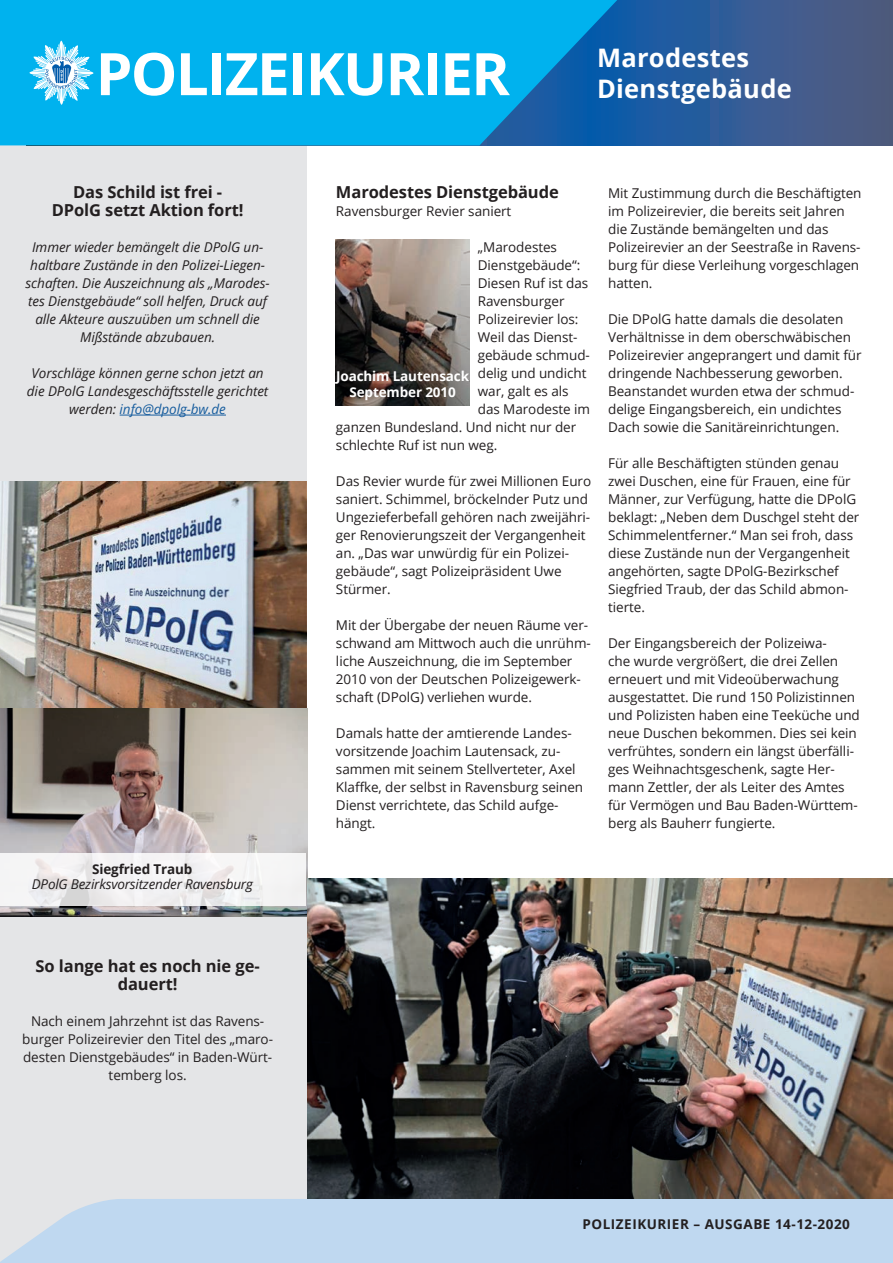
<style>
.page{position:relative;width:893px;height:1263px;background:#fff}
.page>*{position:absolute;margin:0;border:0;box-sizing:border-box;transform-origin:0 0}
.t1{font:700 58.65px "Open Sans";letter-spacing:-.03em;color:#fff}
.t2{font:700 25.5px "Open Sans";letter-spacing:.01em;color:#fff}
.t3{font:700 16.5px/18px "Open Sans";letter-spacing:-.005em;color:#231f20;text-align:center}
.t4{font:13.5px/18px "Open Sans";letter-spacing:-.005em;color:#231f20}
.t5{font:italic 13.5px/18px "Open Sans";letter-spacing:-.005em;color:#231f20;text-align:center}
.t6{font:700 13.5px "Open Sans";letter-spacing:.04em;color:#231f20}
.t7{font:700 13.5px/16.5px "Open Sans";letter-spacing:-.01em;color:#fff;text-align:center}
.t8{font:700 13.5px "Open Sans";letter-spacing:-.01em;color:#231f20}
.s1{color:#175d9e}
</style>
<div class="page">
<div style="left:0;top:0;width:306px;height:1263px;background:#e4e5e7"></div>
<div style="left:0;top:1199px;width:893px;height:64px;background:#bfd8f0"></div>
<svg style="left:617px;top:0;width:276px;height:145px"></svg>
<svg style="left:0;top:0;width:617px;height:145px;fill:#00b2ee"></svg>
<svg style="left:29px;top:41px;width:65px;height:64px"></svg>
<hr style="left:120px;top:415px;width:106px;height:1px;background:#175d9e">
<img style="left:0;top:481px;width:306px;height:227px">
<img style="left:0;top:708px;width:308px;height:209px">
<img style="left:336px;top:240px;width:133px;height:165px">
<svg style="left:0;top:853px;width:305px;height:53px;fill:#f3f3f4"></svg>
<img style="left:307px;top:879px;width:586px;height:319px">
<h1 class="t1" style="left:96px;top:32px;width:416px">POLIZEIKURIER</h1>
<h2 class="t2" style="left:597px;top:39px;width:154px">Marodestes</h2>
<h2 class="t2" style="left:597px;top:71px;width:196px">Dienstgebäude</h2>
<p class="t3" style="left:52px;top:183px;width:193px">Das Schild ist frei -<br>DPolG setzt Aktion fort!</p>
<p class="t5" style="left:26px;top:238px;width:246px">Immer wieder bemängelt die DPolG un&shy;haltbare Zustände in den Polizei-Liegen&shy;schaften. Die Auszeichnung als „Marodes&shy;tes Dienstgebäude“ soll helfen, Druck auf alle Akteure auszuüben um schnell die Mißstände abzubauen.</p>
<p class="t5" style="left:27px;top:364px;width:243px">Vorschläge können gerne schon jetzt an die DPolG Landesgeschäftsstelle gerichtet werden: <span class="s1">info@dpolg-bw.de</span></p>
<p class="t8" style="left:92px;top:859px;width:102px">Siegfried Traub</p>
<p class="t5" style="left:32px;top:875px;width:222px">DPolG Bezirksvorsitzender Ravensburg</p>
<p class="t3" style="left:36px;top:957px;width:226px">So lange hat es noch nie ge&shy;dauert!</p>
<p class="t4" style="left:22px;top:1012px;width:252px;text-align:center">Nach einem Jahrzehnt ist das Ravens&shy;burger Polizeirevier den Titel des „maro&shy;desten Dienstgebäudes“ in Baden-Würt&shy;temberg los.</p>
<p class="t3" style="left:336px;top:183px;width:224px">Marodestes Dienstgebäude</p>
<p class="t4" style="left:336px;top:202px;width:177px">Ravensburger Revier saniert</p>
<p class="t4" style="left:478px;top:238px;width:81px">„Marodestes</p>
<p class="t4" style="left:478px;top:256px;width:104px">Dienstgebäude“:</p>
<p class="t4" style="left:478px;top:274px;width:112px">Diesen Ruf ist das</p>
<p class="t4" style="left:478px;top:292px;width:88px">Ravensburger</p>
<p class="t4" style="left:478px;top:310px;width:102px">Polizeirevier los:</p>
<p class="t4" style="left:478px;top:328px;width:101px">Weil das Dienst-</p>
<p class="t4" style="left:478px;top:346px;width:114px">gebäude schmud-</p>
<p class="t4" style="left:478px;top:364px;width:110px">delig und undicht</p>
<p class="t4" style="left:478px;top:382px;width:92px">war, galt es als</p>
<p class="t4" style="left:478px;top:400px;width:114px">das Marodeste im</p>
<p class="t4" style="left:336px;top:418px;width:242px">ganzen Bundesland. Und nicht nur der</p>
<p class="t4" style="left:336px;top:436px;width:163px">schlechte Ruf ist nun weg.</p>
<p class="t4" style="left:336px;top:472px;width:257px">Das Revier wurde für zwei Millionen Euro saniert. Schimmel, bröckelnder Putz und Ungezieferbefall gehören nach zweijähri&shy;ger Renovierungszeit der Vergangenheit an. „Das war unwürdig für ein Polizei&shy;gebäude“, sagt Polizeipräsident Uwe Stürmer.</p>
<p class="t4" style="left:336px;top:616px;width:256px">Mit der Übergabe der neuen Räume ver&shy;schwand am Mittwoch auch die unrühm&shy;liche Auszeichnung, die im September 2010 von der Deutschen Polizeigewerk&shy;schaft (DPolG) verliehen wurde.</p>
<p class="t4" style="left:336px;top:724px;width:249px">Damals hatte der amtierende Landes&shy;vorsitzende Joachim Lautensack, zu&shy;sammen mit seinem Stellverteter, Axel Klaffke, der selbst in Ravensburg seinen Dienst verrichtete, das Schild aufge&shy;hängt.</p>
<p class="t7" style="left:336px;top:367px;width:134px">Joachim Lautensack<br>September 2010</p>
<p class="t4" style="left:608px;top:184px;width:255px">Mit Zustimmung durch die Beschäftigten im Polizeirevier, die bereits seit Jahren die Zustände bemängelten und das Polizeirevier an der Seestraße in Ravens&shy;burg für diese Verleihung vorgeschlagen hatten.</p>
<p class="t4" style="left:608px;top:310px;width:255px">Die DPolG hatte damals die desolaten Verhältnisse in dem oberschwäbischen Polizeirevier angeprangert und damit für dringende Nachbesserung geworben.<br>Beanstandet wurden etwa der schmud&shy;delige Eingangsbereich, ein undichtes Dach sowie die Sanitäreinrichtungen.</p>
<p class="t4" style="left:608px;top:454px;width:253px">Für alle Beschäftigten stünden genau zwei Duschen, eine für Frauen, eine für Männer, zur Verfügung, hatte die DPolG beklagt: „Neben dem Duschgel steht der Schimmelentferner.“ Man sei froh, dass diese Zustände nun der Vergangenheit angehörten, sagte DPolG-Bezirkschef Siegfried Traub, der das Schild abmon&shy;tierte.</p>
<p class="t4" style="left:608px;top:634px;width:253px">Der Eingangsbereich der Polizeiwa-<br>che wurde vergrößert, die drei Zellen erneuert und mit Videoüberwachung ausgestattet. Die rund 150 Polizistinnen und Polizisten haben eine Teeküche und neue Duschen bekommen. Dies sei kein verfrühtes, sondern ein längst überfälli&shy;ges Weihnachtsgeschenk, sagte Her&shy;mann Zettler, der als Leiter des Amtes für Vermögen und Bau Baden-Württem&shy;berg als Bauherr fungierte.</p>
<p class="t6" style="left:583px;top:1214px;width:269px">POLIZEIKURIER – AUSGABE 14-12-2020</p>
</div>
